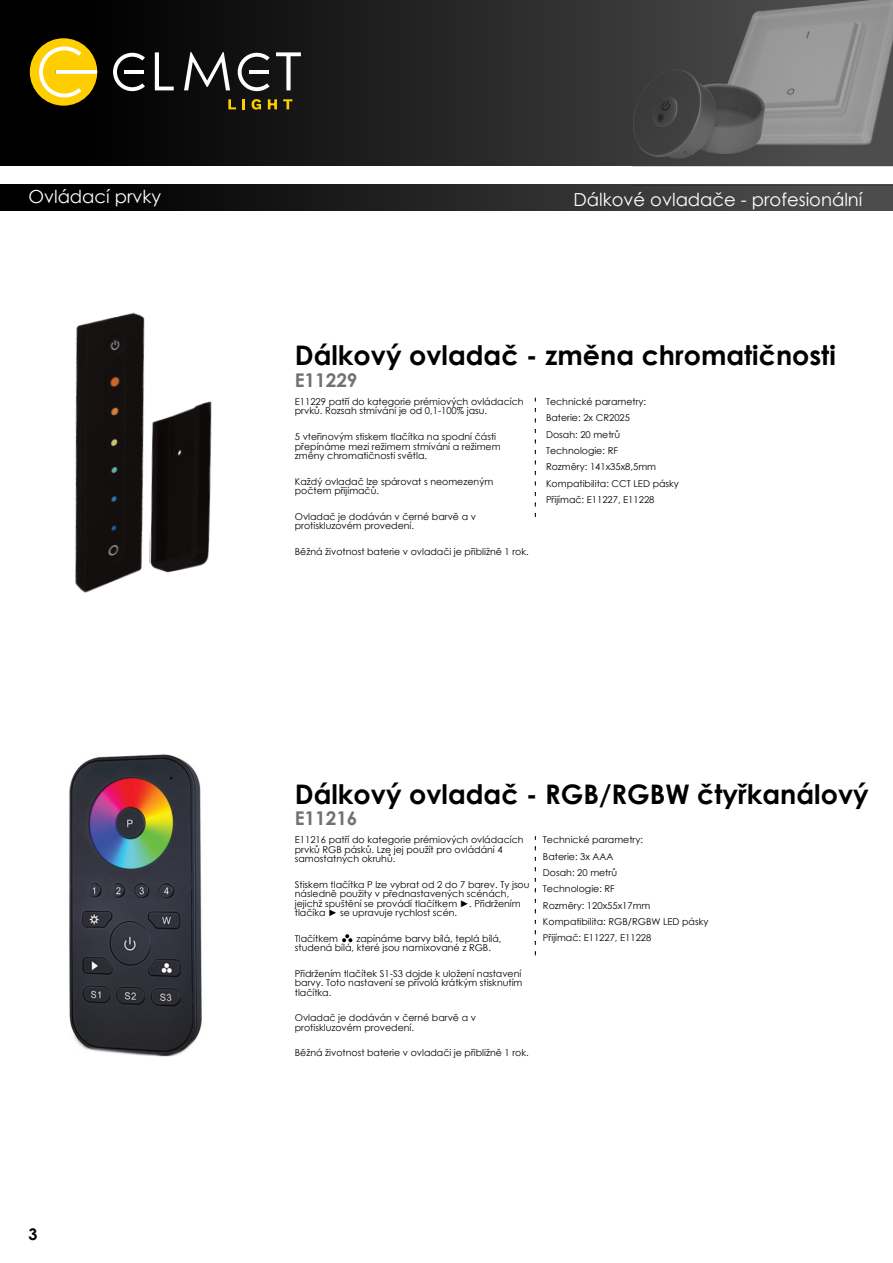
<style>
.page{position:relative;width:893px;height:1263px;background:#fff}
.page>*{position:absolute;margin:0;border:0;box-sizing:border-box;transform-origin:0 0}
.t1{font:700 27px "Century Gothic";color:#000}
.t2{font:700 18.9px "Century Gothic";color:#707171}
.t3{font:18px "Century Gothic";color:#fff}
.t4{font:700 16.05px "Century Gothic";color:#020000}
.t5{font:9.45px/9.4px "Century Gothic";color:#000}
</style>
<div class="page">
<svg style="left:0;top:0;width:633px;height:166px;background:#1a1a1a"></svg>
<div style="left:0;top:185px;width:893px;height:25px;background:linear-gradient(to right,#000,#525252)"></div>
<img style="left:633px;top:0;width:260px;height:189px">
<svg style="left:535px;top:398px;width:1px;height:120px"></svg>
<svg style="left:535px;top:836px;width:1px;height:120px"></svg>
<img style="left:0;top:210px;width:327px;height:383px">
<img style="left:145px;top:313px;width:182px;height:261px">
<img style="left:69px;top:754px;width:133px;height:302px">
<svg style="left:342px;top:934px;width:10px;height:8px"></svg>
<svg style="left:228px;top:99px;width:8px;height:10px"></svg>
<svg style="left:242px;top:99px;width:3px;height:10px"></svg>
<svg style="left:252px;top:99px;width:9px;height:11px"></svg>
<svg style="left:268px;top:99px;width:9px;height:10px"></svg>
<svg style="left:283px;top:99px;width:9px;height:10px"></svg>
<svg style="left:113px;top:53px;width:32px;height:38px"></svg>
<hr style="left:124px;top:70px;width:20px;height:4px;background:#fffefe">
<svg style="left:238px;top:53px;width:32px;height:38px"></svg>
<hr style="left:249px;top:70px;width:20px;height:4px;background:#fffefe">
<svg style="left:155px;top:52px;width:19px;height:38px"></svg>
<svg style="left:184px;top:52px;width:46px;height:38px"></svg>
<svg style="left:276px;top:52px;width:25px;height:38px"></svg>
<div style="left:30px;top:38px;width:67px;height:68px;background:#ffce00;border-radius:33px"></div>
<svg style="left:39px;top:46px;width:58px;height:51px"></svg>
<h3 class="t3" style="left:28px;top:189px;width:134px">Ovládací prvky</h3>
<h3 class="t3" style="left:573px;top:192px;width:291px">Dálkové ovladače - profesionální</h3>
<h1 class="t1" style="left:295px;top:345px;width:543px">Dálkový ovladač - změna chromatičnosti</h1>
<h2 class="t2" style="left:295px;top:373px;width:64px">E11229</h2>
<p class="t5" style="left:295px;top:398px;width:230px">E11229 patří do kategorie prémiových ovládacích prvků. Rozsah stmívání je od 0,1-100% jasu.</p>
<p class="t5" style="left:295px;top:433px;width:207px">5 vteřinovým stiskem tlačítka na spodní části přepínáme mezi režimem stmívání a režimem změny chromatičnosti světla.</p>
<p class="t5" style="left:295px;top:477px;width:200px">Každý ovladač lze spárovat s neomezeným počtem přĳímačů.</p>
<p class="t5" style="left:295px;top:512px;width:183px">Ovladač je dodáván v černé barvě a v protiskluzovém provedení.</p>
<p class="t5" style="left:295px;top:547px;width:235px">Běžná životnost baterie v ovladači je přibližně 1 rok.</p>
<p class="t5" style="left:546px;top:394px;width:134px;line-height:16.4px">Technické parametry:<br>Baterie: 2x CR2025<br>Dosah: 20 metrů<br>Technologie: RF<br>Rozměry: 141x35x8,5mm<br>Kompatibilita: CCT LED pásky<br>Přĳímač: E11227, E11228</p>
<h3 class="t4" style="left:28px;top:1228px;width:10px">3</h3>
<h1 class="t1" style="left:295px;top:783px;width:575px">Dálkový ovladač - RGB/RGBW čtyřkanálový</h1>
<h2 class="t2" style="left:295px;top:811px;width:64px">E11216</h2>
<p class="t5" style="left:295px;top:836px;width:230px">E11216 patří do kategorie prémiových ovládacích prvků RGB pásků. Lze jej použít pro ovládání 4 samostatných okruhů.</p>
<p class="t5" style="left:295px;top:880px;width:236px">Stiskem tlačítka P lze vybrat od 2 do 7 barev. Ty jsou následně použity v přednastavených scénách, jejichž spuštění se provádí tlačítkem ►. Přidržením tlačíka ► se upravuje rychlost scén.</p>
<p class="t5" style="left:295px;top:934px;width:45px">Tlačítkem</p>
<p class="t5" style="left:543px;top:832px;width:167px;line-height:16.4px">Technické parametry:<br>Baterie: 3x AAA<br>Dosah: 20 metrů<br>Technologie: RF<br>Rozměry: 120x55x17mm<br>Kompatibilita: RGB/RGBW LED pásky<br>Přĳímač: E11227, E11228</p>
<p class="t5" style="left:295px;top:934px;width:208px;text-indent:62px">zapínáme barvy bílá, teplá bílá, studená bílá, které jsou namixované z RGB.</p>
<p class="t5" style="left:295px;top:969px;width:229px;text-align:justify">Přidržením tlačítek S1-S3 dojde k uložení nastavení barvy. Toto nastavení se přivolá krátkým stisknutím tlačítka.</p>
<p class="t5" style="left:295px;top:1014px;width:183px">Ovladač je dodáván v černé barvě a v protiskluzovém provedení.</p>
<p class="t5" style="left:295px;top:1049px;width:235px">Běžná životnost baterie v ovladači je přibližně 1 rok.</p>
</div>
